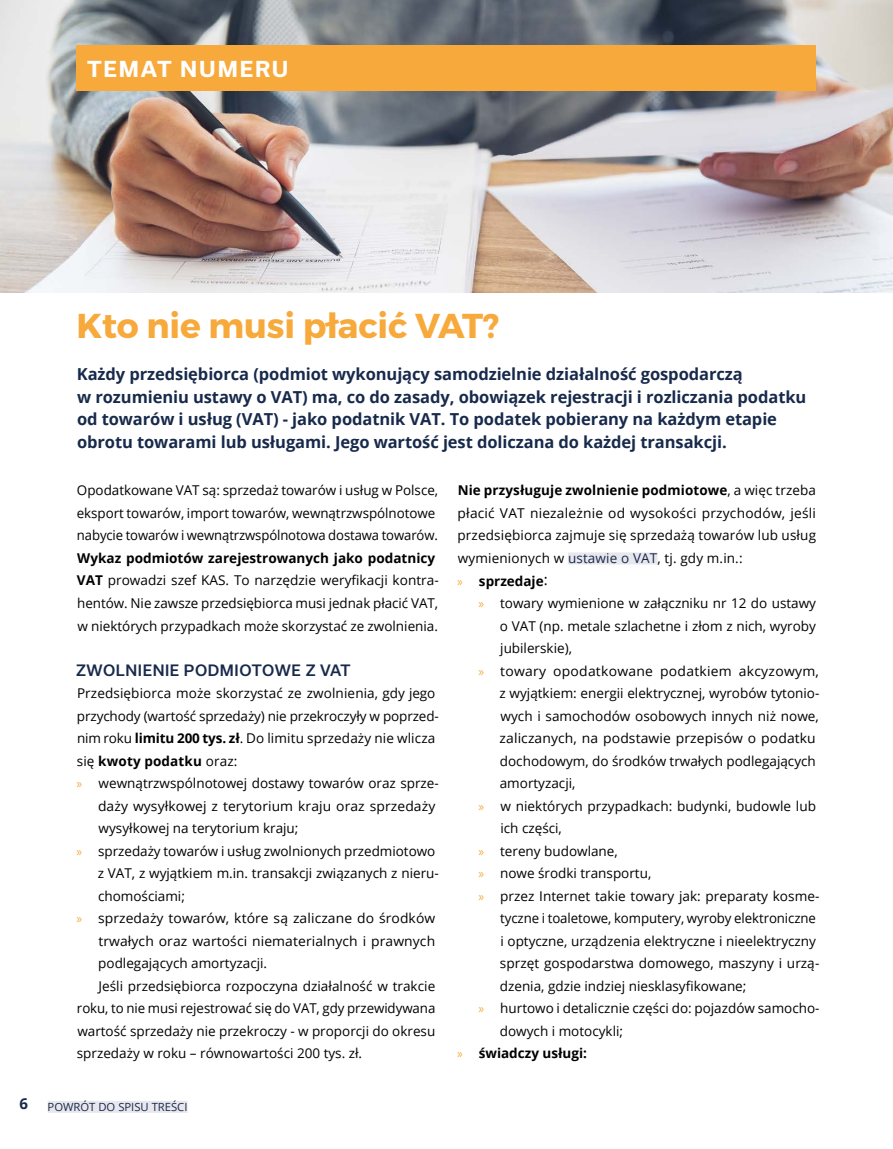
<style>
.page{position:relative;width:893px;height:1149px;background:#fff}
.page>*{position:absolute;margin:0;border:0;box-sizing:border-box;transform-origin:0 0}
.t1{font:34.5px "Trueno Bd";letter-spacing:-.005em;color:#f7a93b}
.t2{font:700 21px "Usual";letter-spacing:.09em;color:#fff}
.t3{font:700 16.5px/22.5px "Open Sans";letter-spacing:-.005em;color:#182a4b}
.t4{font:500 15px "Usual";letter-spacing:.04em;color:#182a4b}
.t5{font:700 15px "Open Sans";color:#182a4b}
.t6{font:13.5px/22.5px "Open Sans";color:#000}
.t7{font:13.5px "Open Sans";letter-spacing:.02em;color:#000}
.t8{font:700 13.5px "Open Sans";color:#000}
.t9{font:11.25px "Open Sans";color:#182a4b}
.s1{font-weight:700}
.s2{color:#182a4b}
.s3{font-family:"Myriad Pro";color:#f7a93b}
.s4{font-size:15px}
.s5{font-family:"Myriad Pro";font-weight:400;color:#f7a93b}
.s6{font-weight:400}
</style>
<div class="page">
<div style="left:48px;top:1100px;width:140px;height:12px;background:#e8e7ed"></div>
<img style="left:0;top:0;width:893px;height:293px">
<div style="left:568px;top:552px;width:89px;height:12px;background:#e8e7ed"></div>
<div style="left:76px;top:46px;width:740px;height:45px;background:#f7a93b"></div>
<h2 class="t2" style="left:87px;top:57px;width:203px">TEMAT NUMERU</h2>
<h1 class="t1" style="left:76px;top:304px;width:424px">Kto nie musi płacić VAT?</h1>
<p class="t3" style="left:77px;top:362px;width:731px">Każdy przedsiębiorca (podmiot wykonujący samodzielnie działalność gospodarczą<br>w rozumieniu ustawy o VAT) ma, co do zasady, obowiązek rejestracji i rozliczania podatku od towarów i usług (VAT) - jako podatnik VAT. To podatek pobierany na każdym etapie obrotu towarami lub usługami. Jego wartość jest doliczana do każdej transakcji.</p>
<p class="t6" style="left:457px;top:479px;width:360px"><span class="s1">Nie przysługuje zwolnienie podmiotowe</span>, a więc trzeba płacić VAT niezależnie od wysokości przychodów, jeśli przedsiębiorca zajmuje się sprzedażą towarów lub usług wymienionych w <span class="s2">ustawie o VAT</span>, tj. gdy m.in.:<br><span class="s3">»</span> <span class="s1">sprzedaje</span><span class="s4">:</span></p>
<p class="t6" style="left:478px;top:591px;width:339px"><span class="s3">»</span> towary wymienione w załączniku nr 12 do ustawy</p>
<p class="t6" style="left:500px;top:614px;width:318px">o VAT (np. metale szlachetne i złom z nich, wyroby</p>
<p class="t6" style="left:500px;top:636px;width:73px">jubilerskie),</p>
<p class="t7" style="left:478px;top:661px;width:342px"><span class="s3">»</span> towary opodatkowane podatkiem akcyzowym,</p>
<p class="t6" style="left:500px;top:681px;width:321px">z wyjątkiem: energii elektrycznej, wyrobów tytonio-</p>
<p class="t6" style="left:500px;top:704px;width:320px">wych i samochodów osobowych innych niż nowe,</p>
<p class="t6" style="left:500px;top:726px;width:318px">zaliczanych, na podstawie przepisów o podatku</p>
<p class="t6" style="left:500px;top:749px;width:318px">dochodowym, do środków trwałych podlegających</p>
<p class="t6" style="left:500px;top:771px;width:77px">amortyzacji,</p>
<p class="t6" style="left:478px;top:794px;width:339px"><span class="s3">»</span> w niektórych przypadkach: budynki, budowle lub</p>
<p class="t6" style="left:500px;top:816px;width:63px">ich części,</p>
<p class="t6" style="left:478px;top:839px;width:141px"><span class="s3">»</span> tereny budowlane,</p>
<p class="t6" style="left:478px;top:861px;width:174px"><span class="s3">»</span> nowe środki transportu,</p>
<p class="t6" style="left:478px;top:884px;width:343px"><span class="s3">»</span> przez Internet takie towary jak: preparaty kosme-</p>
<p class="t6" style="left:500px;top:906px;width:317px">tyczne i toaletowe, komputery, wyroby elektroniczne</p>
<p class="t6" style="left:500px;top:929px;width:317px">i optyczne, urządzenia elektryczne i nieelektryczny</p>
<p class="t6" style="left:500px;top:951px;width:321px">sprzęt gospodarstwa domowego, maszyny i urzą-</p>
<p class="t6" style="left:500px;top:974px;width:248px">dzenia, gdzie indziej niesklasyfikowane;</p>
<p class="t6" style="left:478px;top:996px;width:342px"><span class="s3">»</span> hurtowo i detalicznie części do: pojazdów samocho-</p>
<p class="t6" style="left:500px;top:1019px;width:125px">dowych i motocykli;</p>
<p class="t8" style="left:457px;top:1043px;width:131px"><span class="s5">»</span> świadczy usługi:</p>
<p class="t6" style="left:77px;top:479px;width:363px">Opodatkowane VAT są: sprzedaż towarów i usług w Polsce, eksport towarów, import towarów, wewnątrzwspólnotowe nabycie towarów i wewnątrzwspólnotowa dostawa towarów.</p>
<p class="t6" style="left:77px;top:546px;width:363px"><span class="s1">Wykaz podmiotów zarejestrowanych jako podatnicy VAT</span> prowadzi szef KAS. To narzędzie weryfikacji kontra&shy;hentów. Nie zawsze przedsiębiorca musi jednak płacić VAT, w niektórych przypadkach może skorzystać ze zwolnienia.</p>
<p class="t4" style="left:76px;top:661px;width:276px">ZWOLNIENIE PODMIOTOWE Z VAT</p>
<p class="t6" style="left:77px;top:681px;width:360px">Przedsiębiorca może skorzystać ze zwolnienia, gdy jego</p>
<p class="t6" style="left:77px;top:704px;width:363px">przychody (wartość sprzedaży) nie przekroczyły w poprzed-</p>
<p class="t6" style="left:77px;top:726px;width:360px">nim roku <span class="s1">limitu 200 tys. zł</span>. Do limitu sprzedaży nie wlicza</p>
<p class="t8" style="left:77px;top:751px;width:162px"><span class="s6">się</span> kwoty podatku <span class="s6">oraz:</span></p>
<p class="t6" style="left:77px;top:771px;width:364px"><span class="s3">»</span> wewnątrzwspólnotowej dostawy towarów oraz sprze-</p>
<p class="t6" style="left:98px;top:794px;width:339px">daży wysyłkowej z terytorium kraju oraz sprzedaży</p>
<p class="t6" style="left:99px;top:816px;width:201px">wysyłkowej na terytorium kraju;</p>
<p class="t6" style="left:77px;top:839px;width:360px"><span class="s3">»</span> sprzedaży towarów i usług zwolnionych przedmiotowo</p>
<p class="t6" style="left:98px;top:861px;width:343px">z VAT, z wyjątkiem m.in. transakcji związanych z nieru-</p>
<p class="t6" style="left:98px;top:884px;width:88px">chomościami;</p>
<p class="t6" style="left:77px;top:906px;width:360px"><span class="s3">»</span> sprzedaży towarów, które są zaliczane do środków</p>
<p class="t6" style="left:98px;top:929px;width:338px">trwałych oraz wartości niematerialnych i prawnych</p>
<p class="t6" style="left:98px;top:951px;width:170px">podlegających amortyzacji.</p>
<p class="t6" style="left:98px;top:974px;width:338px">Jeśli przedsiębiorca rozpoczyna działalność w trakcie</p>
<p class="t6" style="left:77px;top:996px;width:360px">roku, to nie musi rejestrować się do VAT, gdy przewidywana</p>
<p class="t6" style="left:77px;top:1019px;width:359px">wartość sprzedaży nie przekroczy - w proporcji do okresu</p>
<p class="t6" style="left:77px;top:1041px;width:287px">sprzedaży w roku – równowartości 200 tys. zł.</p>
<p class="t5" style="left:20px;top:1092px;width:10px">6</p>
<p class="t9" style="left:48px;top:1099px;width:141px">POWRÓT DO SPISU TREŚCI</p>
</div>
